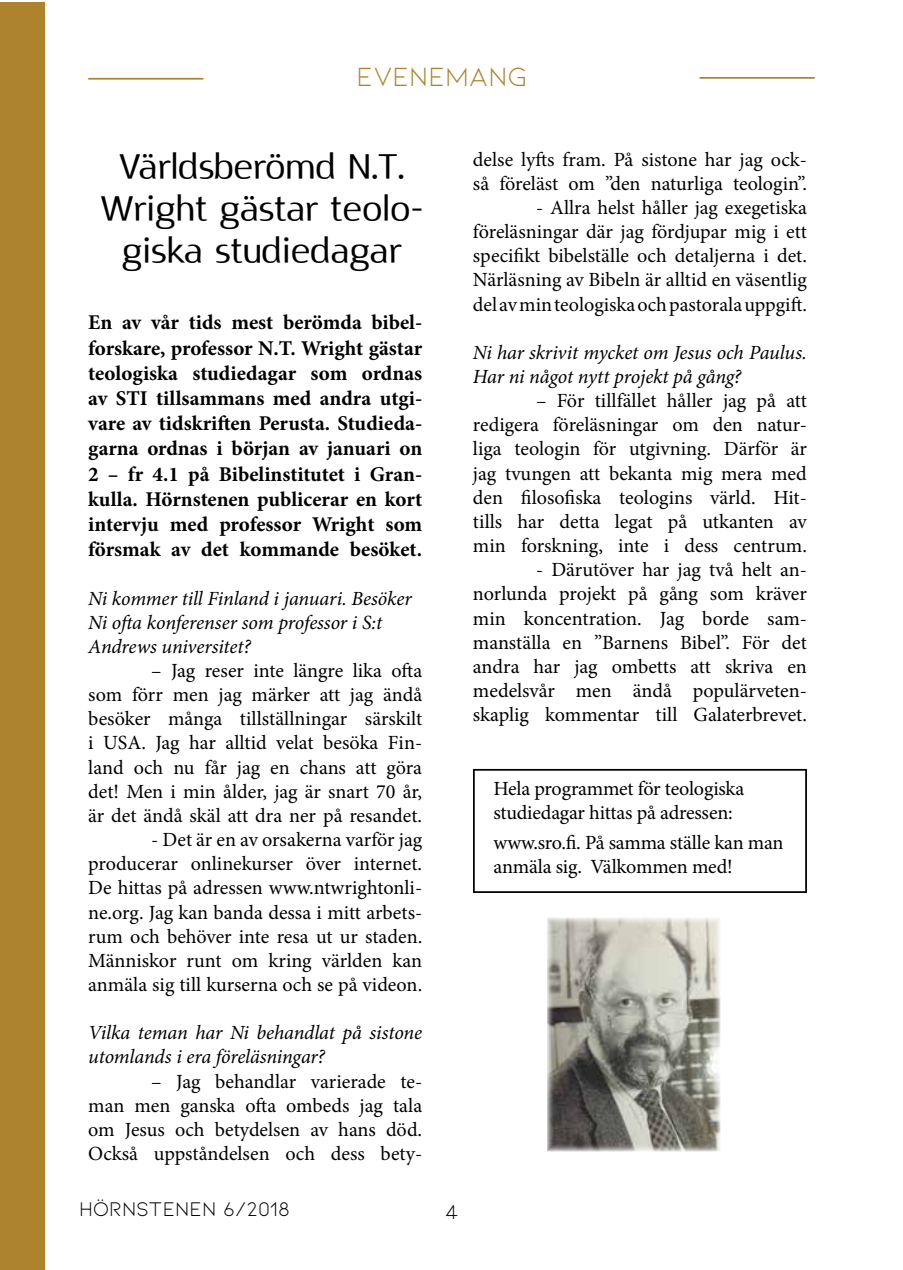
<style>
.page{position:relative;width:903px;height:1270px;background:#fff}
.page>*{position:absolute;margin:0;border:0;box-sizing:border-box;transform-origin:0 0}
.t1{font:35px/42px "Rabelo";color:#000;text-align:center}
.t2{font:28px "Kiona";color:#ad832d}
.t3{font:700 21px/25.2px "Minion Pro";color:#000;text-align:justify}
.t4{font:21px "Kiona";color:#000}
.t5{font:20.12px/24.2px "Minion Pro";letter-spacing:-.005em;color:#000;text-align:justify}
.t6{font:italic 20.12px/24.2px "Minion Pro";letter-spacing:-.01em;color:#000}
</style>
<div class="page">
<hr style="left:88px;top:78px;width:115px;height:2px;background:#ad832d">
<hr style="left:699px;top:77px;width:116px;height:2px;background:#ad832d">
<div style="left:0;top:2px;width:45px;height:1268px;background:#ad832d"></div>
<div style="left:473px;top:769px;width:334px;height:124px;border:2px solid #000"></div>
<img style="left:547px;top:918px;width:173px;height:233px">
<h2 class="t2" style="left:356px;top:60px;width:173px">EVENEMANG</h2>
<h1 class="t1" style="left:100px;top:146px;width:326px">Världsberömd N.T.<br>Wright gästar teolo&shy;giska studiedagar</h1>
<p class="t3" style="left:88px;top:310px;width:335px">En av vår tids mest berömda bibel&shy;forskare, professor N.T. Wright gästar teologiska studiedagar som ordnas av STI tillsammans med andra utgi&shy;vare av tidskriften Perusta. Studieda&shy;garna ordnas i början av januari on 2 – fr 4.1 på Bibelinstitutet i Gran&shy;kulla. Hörnstenen publicerar en kort intervju med professor Wright som försmak av det kommande besöket.</p>
<p class="t6" style="left:88px;top:586px;width:325px">Ni kommer till Finland i januari. Besöker<br>Ni ofta konferenser som professor i S:t<br>Andrews universitet?</p>
<p class="t5" style="left:88px;top:659px;width:335px;text-indent:63px">– Jag reser inte längre lika ofta som förr men jag märker att jag ändå besöker många tillställningar särskilt i USA. Jag har alltid velat besöka Fin&shy;land och nu får jag en chans att göra det! Men i min ålder, jag är snart 70 år, är det ändå skäl att dra ner på resandet.</p>
<p class="t5" style="left:88px;top:828px;width:335px;text-indent:63px">- Det är en av orsakerna varför jag producerar onlinekurser över internet.<br>De hittas på adressen www.ntwrightonli&shy;ne.org. Jag kan banda dessa i mitt arbets&shy;rum och behöver inte resa ut ur staden.<br>Människor runt om kring världen kan anmäla sig till kurserna och se på videon.</p>
<p class="t6" style="left:88px;top:1021px;width:335px">Vilka teman har Ni behandlat på sistone utomlands i era föreläsningar?</p>
<p class="t5" style="left:88px;top:1069px;width:335px;text-indent:63px">– Jag behandlar varierade te&shy;man men ganska ofta ombeds jag tala om Jesus och betydelsen av hans död.<br>Också uppståndelsen och dess bety-</p>
<p class="t4" style="left:79px;top:1197px;width:212px">HÖRNSTENEN 6/2018</p>
<p class="t4" style="left:445px;top:1200px;width:15px">4</p>
<p class="t5" style="left:473px;top:147px;width:335px">delse lyfts fram. På sistone har jag ock&shy;så föreläst om ”den naturliga teologin”.</p>
<p class="t5" style="left:473px;top:196px;width:335px;text-indent:63px">- Allra helst håller jag exegetiska föreläsningar där jag fördjupar mig i ett specifikt bibelställe och detaljerna i det.<br>Närläsning av Bibeln är alltid en väsentlig del av min teologiska och pastorala uppgift.</p>
<p class="t6" style="left:473px;top:340px;width:335px">Ni har skrivit mycket om Jesus och Paulus.<br>Har ni något nytt projekt på gång?</p>
<p class="t5" style="left:473px;top:389px;width:335px;text-indent:63px">– För tillfället håller jag på att redigera föreläsningar om den natur&shy;liga teologin för utgivning. Därför är jag tvungen att bekanta mig mera med den filosofiska teologins värld. Hit&shy;tills har detta legat på utkanten av min forskning, inte i dess centrum.</p>
<p class="t5" style="left:473px;top:558px;width:335px;text-indent:63px">- Därutöver har jag två helt an&shy;norlunda projekt på gång som kräver min koncentration. Jag borde sam&shy;manställa en ”Barnens Bibel”. För det andra har jag ombetts att skriva en medelsvår men ändå populärveten&shy;skaplig kommentar till Galaterbrevet.</p>
<p class="t5" style="left:493px;top:776px;width:252px;line-height:24.7px">Hela programmet för teologiska studiedagar hittas på adressen:</p>
<p class="t5" style="left:493px;top:830px;width:291px;line-height:24.7px">www.sro.fi. På samma ställe kan man anmäla sig. Välkommen med!</p>
</div>
